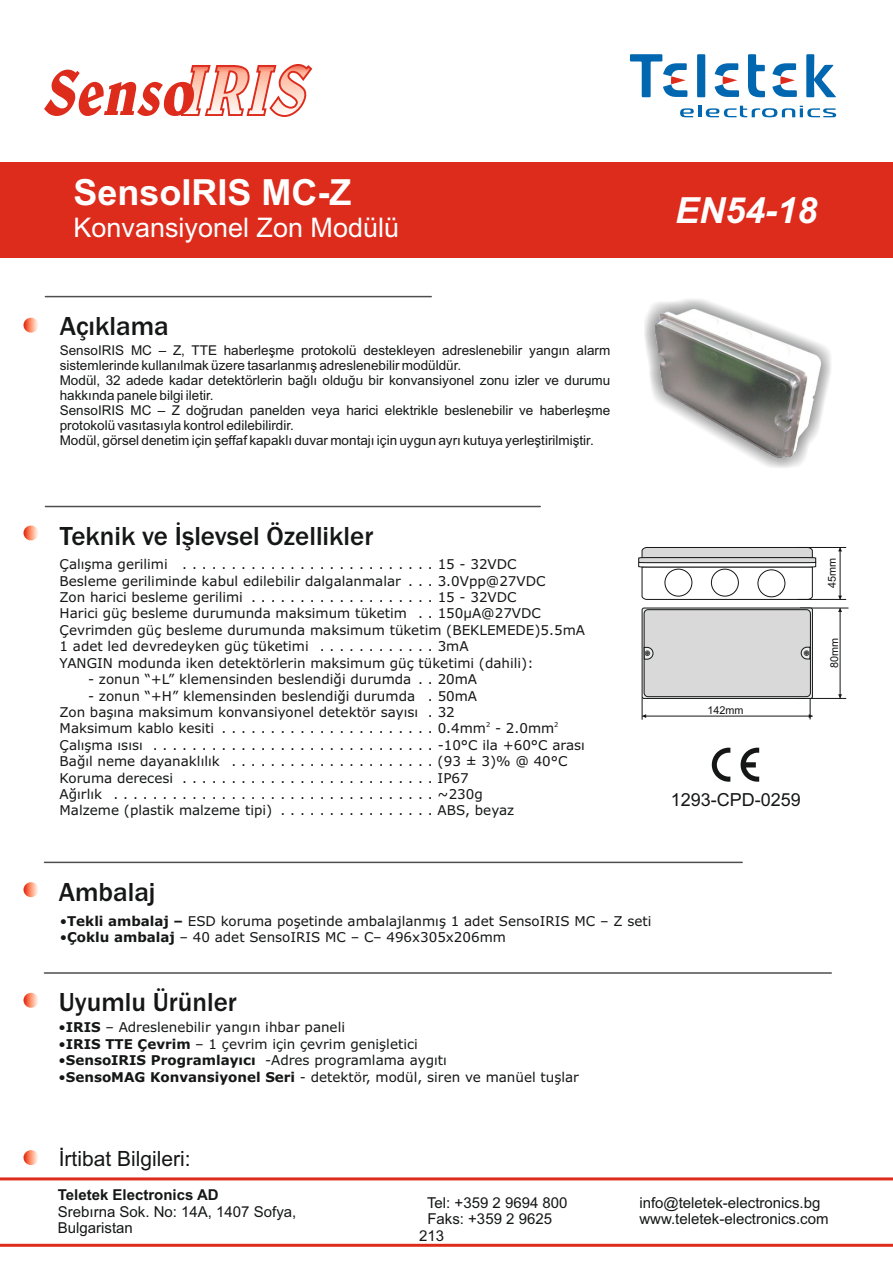
<style>
.page{position:relative;width:893px;height:1263px;background:#fff}
.page>*{position:absolute;margin:0;border:0;box-sizing:border-box;transform-origin:0 0}
.t1{font:700 36px "Arial";color:#fff}
.t2{font:italic 700 36px "Arial";color:#fff}
.t3{font:500 27px "Franklin Gothic";color:#151616}
.t4{font:27px "Arial";color:#fff}
.t5{font:21px "Arial";color:#151616}
.t6{font:18px "Arial";color:#151616}
.t7{font:15px/16.8px "Arial";color:#151616}
.t8{font:700 15px "Arial";color:#151616}
.t9{font:13.5px/16.4px "Verdana";color:#151616}
.t10{font:13.5px/15.1px "Arial";color:#151616}
.t11{font:10.8px "Arial";color:#151616}
.t12{font:6.75px "Verdana";color:#151616}
.s1{font-weight:700}
</style>
<div class="page">
<svg style="left:680px;top:106px;width:156px;height:11px"></svg>
<div style="left:697px;top:54px;width:8px;height:43px;background:#0067b0"></div>
<svg style="left:748px;top:54px;width:17px;height:44px"></svg>
<svg style="left:806px;top:54px;width:30px;height:43px"></svg>
<svg style="left:630px;top:54px;width:57px;height:43px"></svg>
<svg style="left:715px;top:63px;width:24px;height:34px"></svg>
<svg style="left:772px;top:63px;width:25px;height:34px"></svg>
<div style="left:0;top:163px;width:893px;height:95px;background:#dd2b1c"></div>
<svg style="left:740px;top:748px;width:19px;height:34px"></svg>
<svg style="left:712px;top:748px;width:18px;height:34px"></svg>
<svg style="left:24px;top:1150px;width:14px;height:15px"></svg>
<hr style="left:0;top:1177px;width:893px;height:3px;background:#dd2b1c">
<hr style="left:0;top:1244px;width:893px;height:3px;background:#dd2b1c">
<svg style="left:44px;top:64px;width:269px;height:53px"></svg>
<hr style="left:45px;top:296px;width:386px;height:1px;background:#4e4e4d">
<hr style="left:45px;top:506px;width:495px;height:1px;background:#4e4e4d">
<hr style="left:44px;top:972px;width:787px;height:2px;background:#4e4e4d">
<hr style="left:44px;top:862px;width:698px;height:1px;background:#4e4e4d">
<svg style="left:24px;top:318px;width:14px;height:15px"></svg>
<svg style="left:24px;top:525px;width:14px;height:15px"></svg>
<svg style="left:24px;top:993px;width:14px;height:15px"></svg>
<svg style="left:24px;top:882px;width:14px;height:15px"></svg>
<hr style="left:800px;top:608px;width:48px;height:1px;background:#151616">
<hr style="left:798px;top:698px;width:48px;height:1px;background:#151616">
<hr style="left:840px;top:608px;width:1px;height:90px;background:#151616">
<svg style="left:838px;top:608px;width:4px;height:4px"></svg>
<svg style="left:838px;top:694px;width:4px;height:4px"></svg>
<hr style="left:642px;top:716px;width:171px;height:1px;background:#151616">
<svg style="left:809px;top:699px;width:4px;height:20px"></svg>
<svg style="left:642px;top:698px;width:4px;height:22px"></svg>
<svg style="left:642px;top:608px;width:171px;height:91px"></svg>
<div style="left:644px;top:609px;width:167px;height:88px;background:#d9d9da;border:1px solid #151616;border-radius:4px"></div>
<svg style="left:643px;top:647px;width:11px;height:13px"></svg>
<svg style="left:800px;top:646px;width:11px;height:14px"></svg>
<svg style="left:638px;top:547px;width:178px;height:53px"></svg>
<div style="left:665px;top:569px;width:27px;height:27px;border:1px solid #151616;border-radius:50%"></div>
<div style="left:711px;top:569px;width:27px;height:27px;border:1px solid #151616;border-radius:50%"></div>
<div style="left:758px;top:570px;width:27px;height:27px;border:1px solid #151616;border-radius:50%"></div>
<hr style="left:798px;top:547px;width:48px;height:1px;background:#151616">
<hr style="left:798px;top:599px;width:48px;height:1px;background:#151616">
<hr style="left:840px;top:547px;width:1px;height:52px;background:#151616">
<div style="left:644px;top:298px;width:187px;height:171px;background:#151616;opacity:.62"></div>
<img style="left:655px;top:309px;width:165px;height:148px">
<h1 class="t1" style="left:74px;top:178px;width:280px">SensoIRIS MC-Z</h1>
<h2 class="t4" style="left:74px;top:217px;width:327px">Konvansiyonel Zon Modülü</h2>
<h1 class="t2" style="left:675px;top:197px;width:144px">EN54-18</h1>
<h2 class="t3" style="left:60px;top:316px;width:111px">Açıklama</h2>
<p class="t10" style="left:60px;top:344px;width:552px">SensoIRIS MC – Z, TTE haberleşme protokolü destekleyen adreslenebilir yangın alarm sistemlerinde kullanılmak üzere tasarlanmış adreslenebilir modüldür.<br>Modül, 32 adede kadar detektörlerin bağlı olduğu bir konvansiyonel zonu izler ve durumu hakkında panele bilgi iletir.<br>SensoIRIS MC – Z doğrudan panelden veya harici elektrikle beslenebilir ve haberleşme protokolü vasıtasıyla kontrol edilebilirdir.<br>Modül, görsel denetim için şeffaf kapaklı duvar montajı için uygun ayrı kutuya yerleştirilmiştir.</p>
<h2 class="t3" style="left:60px;top:526px;width:315px">Teknik ve İşlevsel Özellikler</h2>
<p class="t9" style="left:60px;top:557px;width:527px">Çalışma gerilimi ..........................15 - 32VDC<br>Besleme geriliminde kabul edilebilir dalgalanmalar . . . 3.0Vpp@27VDC<br>Zon harici besleme gerilimi . . . . . . . . . . . . . . . . . . . 15 - 32VDC<br>Harici güç besleme durumunda maksimum tüketim . . 150μA@27VDC Çevrimden güç besleme durumunda maksimum tüketim (BEKLEMEDE)5.5mA 1 adet led devredeyken güç tüketimi . . . . . . . . . . . . 3mA<br>YANGIN modunda iken detektörlerin maksimum güç tüketimi (dahili):</p>
<p class="t9" style="left:88px;top:672px;width:391px">- zonun “+L” klemensinden beslendiği durumda . . 20mA</p>
<p class="t9" style="left:60px;top:688px;width:419px;text-indent:29px">- zonun “+H” klemensinden beslendiği durumda . 50mA<br>Zon başına maksimum konvansiyonel detektör sayısı . 32</p>
<p class="t12" style="left:486px;top:721px;width:6px">2</p>
<p class="t12" style="left:554px;top:721px;width:6px">2</p>
<p class="t9" style="left:60px;top:721px;width:527px">Maksimum kablo kesiti . . . . . . . . . . . . . . . . . . . . . . 0.4mm - 2.0mm Çalışma ısısı .............................-10°C ila +60°C arası Bağıl neme dayanaklılık . . . . . . . . . . . . . . . . . . . . . (93 ± 3)% @ 40°C Koruma derecesi ..........................IP67<br>Ağırlık .................................~230g<br>Malzeme (plastik malzeme tipi) . . . . . . . . . . . . . . . . ABS, beyaz</p>
<p class="t11" style="left:707px;top:706px;width:38px">142mm</p>
<h3 class="t6" style="left:671px;top:793px;width:132px">1293-CPD-0259</h3>
<h2 class="t3" style="left:59px;top:882px;width:98px">Ambalaj</h2>
<p class="t9" style="left:60px;top:914px;width:593px">•<span class="s1">Tekli ambalaj –</span> ESD koruma poşetinde ambalajlanmış 1 adet SensoIRIS MC – Z seti</p>
<p class="t9" style="left:60px;top:930px;width:448px">•<span class="s1">Çoklu ambalaj</span> – 40 adet SensoIRIS MC – C– 496x305x206mm</p>
<h2 class="t3" style="left:59px;top:992px;width:179px">Uyumlu Ürünler</h2>
<p class="t9" style="left:58px;top:1020px;width:288px">•<span class="s1">IRIS</span> – Adreslenebilir yangın ihbar paneli</p>
<p class="t9" style="left:58px;top:1037px;width:361px">•<span class="s1">IRIS TTE Çevrim</span> – 1 çevrim için çevrim genişletici</p>
<p class="t9" style="left:58px;top:1053px;width:390px">•<span class="s1">SensoIRIS Programlayıcı</span> -Adres programlama aygıtı</p>
<p class="t9" style="left:58px;top:1069px;width:522px">•<span class="s1">SensoMAG Konvansiyonel Seri</span> - detektör, modül, siren ve manüel tuşlar</p>
<h3 class="t5" style="left:59px;top:1151px;width:133px">İrtibat Bilgileri:</h3>
<p class="t11" style="left:828px;top:588px;width:32px;rotate:-90deg">45mm</p>
<p class="t11" style="left:830px;top:668px;width:32px;rotate:-90deg">80mm</p>
<p class="t8" style="left:58px;top:1189px;width:162px">Teletek Electronics AD</p>
<p class="t7" style="left:58px;top:1204px;width:240px">Srebırna Sok. No: 14A, 1407 Sofya,<br>Bulgaristan</p>
<p class="t7" style="left:427px;top:1195px;width:142px">Tel: +359 2 9694 800</p>
<p class="t7" style="left:427px;top:1212px;width:126px">Faks: +359 2 9625</p>
<p class="t7" style="left:419px;top:1229px;width:27px">213</p>
<p class="t7" style="left:639px;top:1195px;width:191px">info@teletek-electronics.bg www.teletek-electronics.com</p>
</div>
